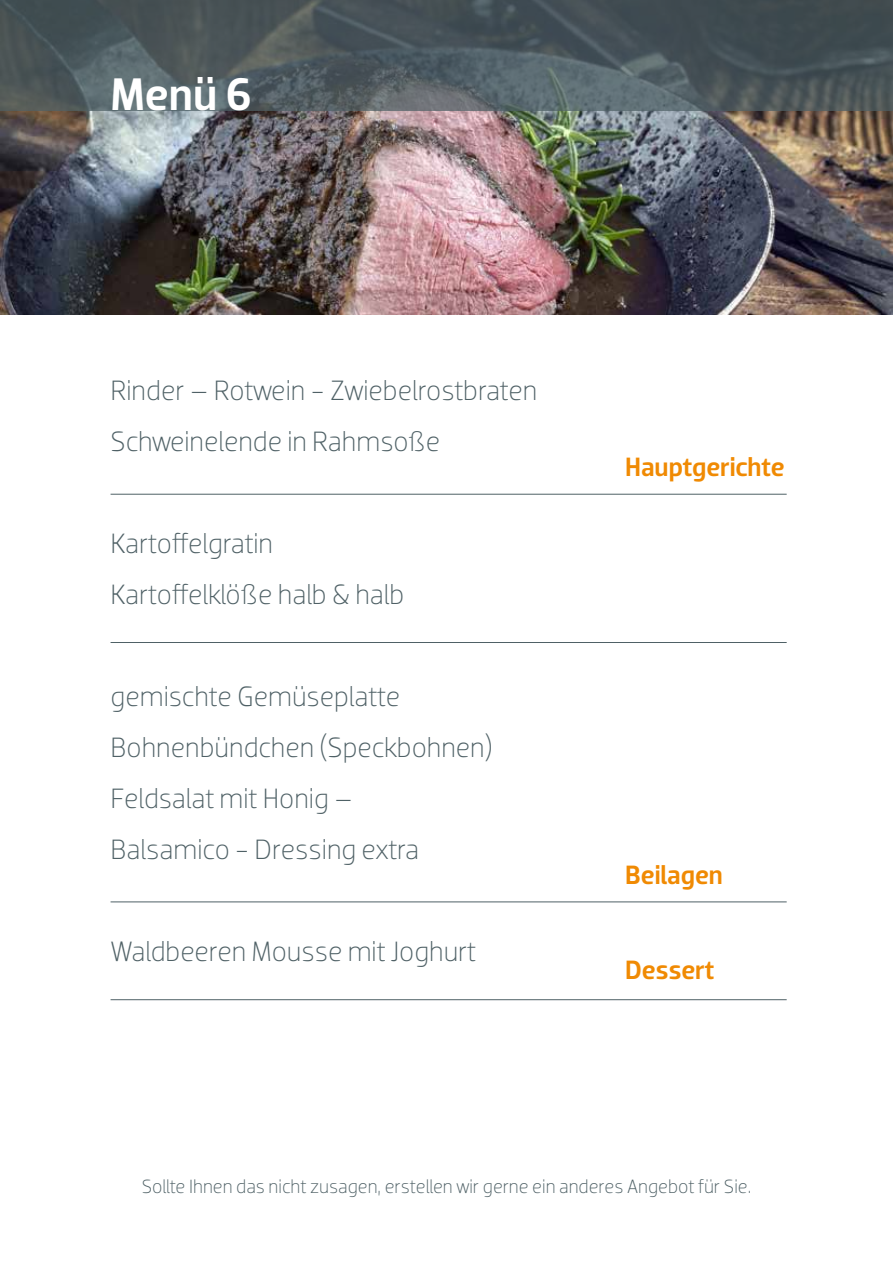
<style>
.page{position:relative;width:893px;height:1263px;background:#fff}
.page>*{position:absolute;margin:0;border:0;box-sizing:border-box;transform-origin:0 0}
.t1{font:500 46.5px "Dobra";color:#fff}
.t2{font:300 28.5px/51px "Dobra";letter-spacing:-.005em;color:#4f6166}
.t3{font:500 27px "Dobra";letter-spacing:-.005em;color:#f08a03}
.t4{font:300 19.5px "Dobra";color:#4f6166}
</style>
<div class="page">
<img style="left:0;top:111px;width:893px;height:204px">
<svg style="left:0;top:0;width:893px;height:111px;background:#4c585d"></svg>
<hr style="left:111px;top:494px;width:676px;height:1px;background:#4f6166">
<hr style="left:111px;top:642px;width:676px;height:1px;background:#4f6166">
<hr style="left:111px;top:901px;width:676px;height:1px;background:#4f6166">
<hr style="left:111px;top:999px;width:676px;height:1px;background:#4f6166">
<h1 class="t1" style="left:111px;top:67px;width:143px">Menü 6</h1>
<p class="t2" style="left:111px;top:365px;width:428px">Rinder – Rotwein - Zwiebelrostbraten<br>Schweinelende in Rahmsoße</p>
<p class="t2" style="left:111px;top:518px;width:295px">Kartoffelgratin<br>Kartoffelklöße halb &amp; halb</p>
<p class="t2" style="left:111px;top:671px;width:384px">gemischte Gemüseplatte<br>Bohnenbündchen (Speckbohnen)<br>Feldsalat mit Honig –<br>Balsamico - Dressing extra</p>
<p class="t2" style="left:111px;top:926px;width:367px">Waldbeeren Mousse mit Joghurt</p>
<p class="t3" style="left:625px;top:451px;width:161px">Hauptgerichte</p>
<p class="t3" style="left:625px;top:858px;width:99px">Beilagen</p>
<p class="t3" style="left:625px;top:954px;width:91px">Dessert</p>
<p class="t4" style="left:142px;top:1174px;width:611px">Sollte Ihnen das nicht zusagen, erstellen wir gerne ein anderes Angebot für Sie.</p>
</div>
